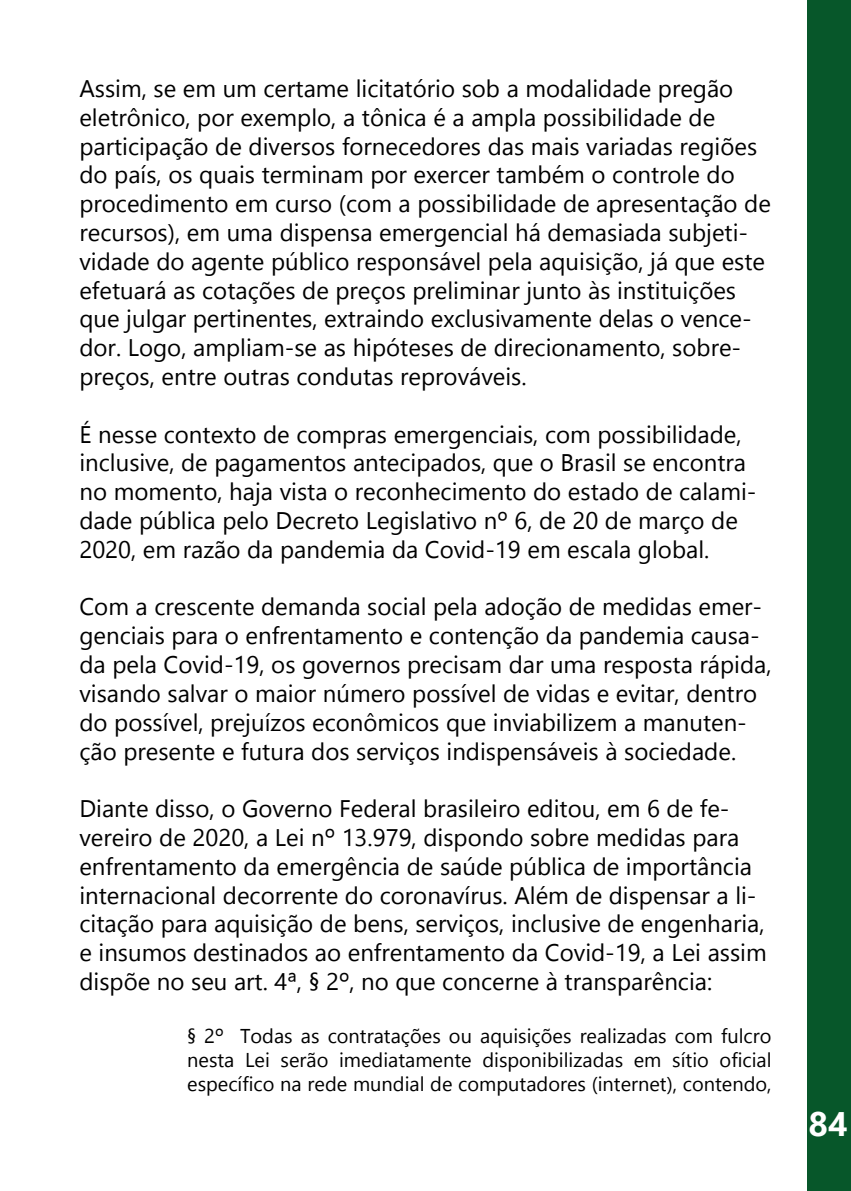
<style>
.page{position:relative;width:851px;height:1191px;background:#fff}
.page>*{position:absolute;margin:0;border:0;box-sizing:border-box;transform-origin:0 0}
.t1{font:700 34px "Gadugi";color:#fff}
.t2{font:24px/28.8px "Gadugi";color:#000}
.t3{font:20px/24px "Gadugi";color:#000;text-align:justify}
</style>
<div class="page">
<div style="left:807px;top:0;width:43px;height:1191px;background:#07572a"></div>
<p class="t2" style="left:79px;top:74px;width:693px">Assim, se em um certame licitatório sob a modalidade pregão eletrônico, por exemplo, a tônica é a ampla possibilidade de participação de diversos fornecedores das mais variadas regiões do país, os quais terminam por exercer também o controle do procedimento em curso (com a possibilidade de apresentação de recursos), em uma dispensa emergencial há demasiada subjeti&shy;vidade do agente público responsável pela aquisição, já que este efetuará as cotações de preços preliminar junto às instituições que julgar pertinentes, extraindo exclusivamente delas o vence&shy;dor. Logo, ampliam-se as hipóteses de direcionamento, sobre&shy;preços, entre outras condutas reprováveis.</p>
<p class="t2" style="left:79px;top:419px;width:678px">É nesse contexto de compras emergenciais, com possibilidade, inclusive, de pagamentos antecipados, que o Brasil se encontra no momento, haja vista o reconhecimento do estado de calami&shy;dade pública pelo Decreto Legislativo nº 6, de 20 de março de 2020, em razão da pandemia da Covid-19 em escala global.</p>
<p class="t2" style="left:79px;top:592px;width:693px">Com a crescente demanda social pela adoção de medidas emer&shy;genciais para o enfrentamento e contenção da pandemia causa&shy;da pela Covid-19, os governos precisam dar uma resposta rápida, visando salvar o maior número possível de vidas e evitar, dentro do possível, prejuízos econômicos que inviabilizem a manuten&shy;ção presente e futura dos serviços indispensáveis à sociedade.</p>
<p class="t2" style="left:79px;top:794px;width:688px">Diante disso, o Governo Federal brasileiro editou, em 6 de fe&shy;vereiro de 2020, a Lei nº 13.979, dispondo sobre medidas para enfrentamento da emergência de saúde pública de importância internacional decorrente do coronavírus. Além de dispensar a li&shy;citação para aquisição de bens, serviços, inclusive de engenharia, e insumos destinados ao enfrentamento da Covid-19, a Lei assim dispõe no seu art. 4ª, § 2º, no que concerne à transparência:</p>
<p class="t3" style="left:187px;top:1023px;width:585px">§ 2º Todas as contratações ou aquisições realizadas com fulcro nesta Lei serão imediatamente disponibilizadas em sítio oficial específico na rede mundial de computadores (internet), contendo,</p>
<h1 class="t1" style="left:808px;top:1103px;width:41px">84</h1>
</div>
